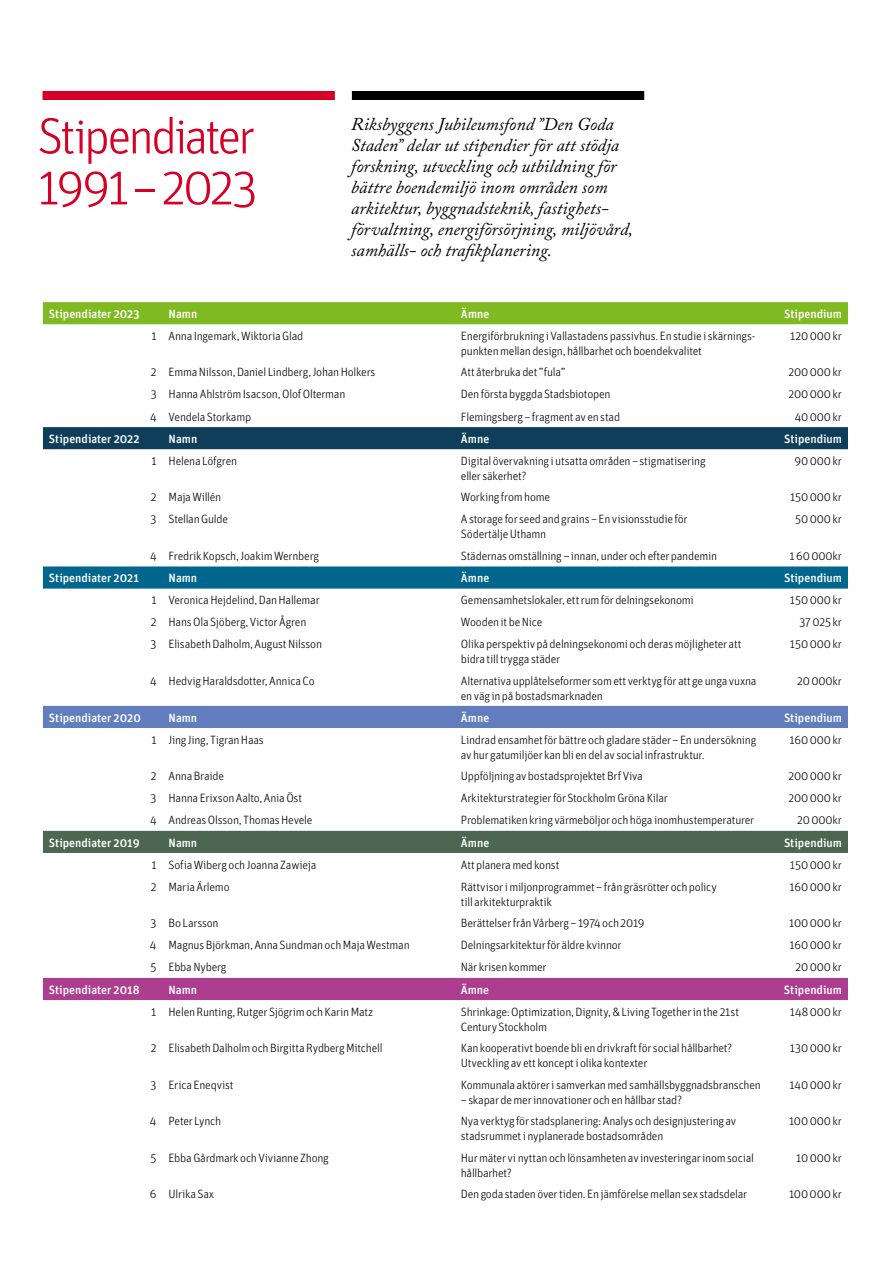
<style>
.page{position:relative;width:893px;height:1263px;background:#fff}
.page>*{position:absolute;margin:0;border:0;box-sizing:border-box;transform-origin:0 0}
.t1{font:300 51px/51px "Unit OTRB";letter-spacing:-.06em;color:#d60026}
.t2{font:italic 18px/21px "Adobe Caslon Pro";color:#000}
.t3{font:300 12px/15px "Unit OTRB";letter-spacing:-.02em;color:#000}
.t4{font:12px "Unit OTRB1 Medi";color:#fff}
</style>
<div class="page">
<div style="left:43px;top:91px;width:292px;height:9px;background:#d60026"></div>
<div style="left:352px;top:91px;width:292px;height:9px;background:#000"></div>
<div style="left:43px;top:302px;width:805px;height:22px;background:#7fba23"></div>
<div style="left:43px;top:427px;width:805px;height:22px;background:#0e3e59"></div>
<svg style="left:43px;top:566px;width:805px;height:23px;background:#096b91"></svg>
<div style="left:43px;top:706px;width:805px;height:22px;background:#617dbd"></div>
<div style="left:43px;top:831px;width:805px;height:22px;background:#4c6652"></div>
<div style="left:43px;top:978px;width:805px;height:22px;background:#ad3d8f"></div>
<h1 class="t1" style="left:38px;top:110px;width:222px">Stipendiater<br>1991 – 2023</h1>
<p class="t2" style="left:351px;top:113px;width:283px">Riksbyggens Jubileumsfond ”Den Goda Staden” delar ut stipendier för att stödja forskning, utveckling och utbildning för bättre boendemiljö inom områden som arkitektur, byggnadsteknik, fastighets&shy;förvaltning, energiförsörjning, miljövård, samhälls- och trafikplanering.</p>
<p class="t4" style="left:49px;top:306px;width:92px">Stipendiater 2023</p>
<p class="t4" style="left:169px;top:306px;width:30px">Namn</p>
<p class="t4" style="left:461px;top:306px;width:30px">Ämne</p>
<p class="t4" style="left:784px;top:306px;width:59px">Stipendium</p>
<p class="t3" style="left:151px;top:328px;width:153px">1 Anna Ingemark, Wiktoria Glad</p>
<p class="t3" style="left:461px;top:328px;width:296px">Energiförbrukning i Vallastadens passivhus. En studie i skärnings&shy;punkten mellan design, hållbarhet och boendekvalitet</p>
<p class="t3" style="left:790px;top:328px;width:53px">120 000 kr</p>
<p class="t3" style="left:151px;top:365px;width:226px">2 Emma Nilsson, Daniel Lindberg, Johan Holkers</p>
<p class="t3" style="left:461px;top:365px;width:106px">Att återbruka det ”fula”</p>
<p class="t3" style="left:788px;top:365px;width:55px">200 000 kr</p>
<p class="t3" style="left:151px;top:387px;width:196px">3 Hanna Ahlström Isacson, Olof Olterman</p>
<p class="t3" style="left:461px;top:387px;width:151px">Den första byggda Stadsbiotopen</p>
<p class="t3" style="left:788px;top:387px;width:55px">200 000 kr</p>
<p class="t3" style="left:150px;top:409px;width:103px">4 Vendela Storkamp</p>
<p class="t3" style="left:461px;top:409px;width:161px">Flemingsberg – fragment av en stad</p>
<p class="t3" style="left:795px;top:409px;width:49px">40 000 kr</p>
<p class="t4" style="left:49px;top:431px;width:92px">Stipendiater 2022</p>
<p class="t4" style="left:169px;top:431px;width:30px">Namn</p>
<p class="t4" style="left:461px;top:431px;width:30px">Ämne</p>
<p class="t4" style="left:784px;top:431px;width:59px">Stipendium</p>
<p class="t3" style="left:151px;top:453px;width:87px">1 Helena Löfgren</p>
<p class="t3" style="left:461px;top:453px;width:246px">Digital övervakning i utsatta områden – stigmatisering eller säkerhet?</p>
<p class="t3" style="left:795px;top:453px;width:49px">90 000 kr</p>
<p class="t3" style="left:151px;top:490px;width:72px">2 Maja Willén</p>
<p class="t3" style="left:461px;top:490px;width:91px">Working from home</p>
<p class="t3" style="left:790px;top:490px;width:53px">150 000 kr</p>
<p class="t3" style="left:151px;top:512px;width:79px">3 Stellan Gulde</p>
<p class="t3" style="left:461px;top:512px;width:228px">A storage for seed and grains – En visionsstudie för<br>Södertälje Uthamn</p>
<p class="t3" style="left:795px;top:512px;width:48px">50 000 kr</p>
<p class="t3" style="left:150px;top:548px;width:171px">4 Fredrik Kopsch, Joakim Wernberg</p>
<p class="t3" style="left:461px;top:548px;width:258px">Städernas omställning – innan, under och efter pandemin</p>
<p class="t3" style="left:789px;top:548px;width:54px">1 60 000kr</p>
<p class="t4" style="left:49px;top:570px;width:92px">Stipendiater 2021</p>
<p class="t4" style="left:169px;top:570px;width:30px">Namn</p>
<p class="t4" style="left:461px;top:570px;width:30px">Ämne</p>
<p class="t4" style="left:784px;top:570px;width:59px">Stipendium</p>
<p class="t3" style="left:151px;top:592px;width:170px">1 Veronica Hejdelind, Dan Hallemar</p>
<p class="t3" style="left:461px;top:592px;width:234px">Gemensamhetslokaler, ett rum för delningsekonomi</p>
<p class="t3" style="left:790px;top:592px;width:53px">150 000 kr</p>
<p class="t3" style="left:151px;top:615px;width:157px">2 Hans Ola Sjöberg, Victor Ågren</p>
<p class="t3" style="left:461px;top:615px;width:83px">Wooden it be Nice</p>
<p class="t3" style="left:799px;top:615px;width:44px">37 025 kr</p>
<p class="t3" style="left:151px;top:637px;width:173px">3 Elisabeth Dalholm, August Nilsson</p>
<p class="t3" style="left:461px;top:637px;width:282px">Olika perspektiv på delningsekonomi och deras möjligheter att bidra till trygga städer</p>
<p class="t3" style="left:790px;top:637px;width:53px">150 000 kr</p>
<p class="t3" style="left:150px;top:673px;width:166px">4 Hedvig Haraldsdotter, Annica Co</p>
<p class="t3" style="left:461px;top:673px;width:297px">Alternativa upplåtelseformer som ett verktyg för att ge unga vuxna en väg in på bostadsmarknaden</p>
<p class="t3" style="left:797px;top:673px;width:46px">20 000kr</p>
<p class="t4" style="left:49px;top:710px;width:94px">Stipendiater 2020</p>
<p class="t4" style="left:169px;top:710px;width:30px">Namn</p>
<p class="t4" style="left:461px;top:710px;width:30px">Ämne</p>
<p class="t4" style="left:784px;top:710px;width:59px">Stipendium</p>
<p class="t3" style="left:151px;top:732px;width:114px">1 Jing Jing, Tigran Haas</p>
<p class="t3" style="left:461px;top:732px;width:297px">Lindrad ensamhet för bättre och gladare städer – En undersökning av hur gatumiljöer kan bli en del av social infrastruktur.</p>
<p class="t3" style="left:790px;top:732px;width:54px">160 000 kr</p>
<p class="t3" style="left:151px;top:768px;width:75px">2 Anna Braide</p>
<p class="t3" style="left:461px;top:768px;width:184px">Uppföljning av bostadsprojektet Brf Viva</p>
<p class="t3" style="left:788px;top:768px;width:55px">200 000 kr</p>
<p class="t3" style="left:151px;top:790px;width:153px">3 Hanna Erixson Aalto, Ania Öst</p>
<p class="t3" style="left:461px;top:790px;width:208px">Arkitekturstrategier för Stockholm Gröna Kilar</p>
<p class="t3" style="left:788px;top:790px;width:55px">200 000 kr</p>
<p class="t3" style="left:150px;top:813px;width:164px">4 Andreas Olsson, Thomas Hevele</p>
<p class="t3" style="left:461px;top:813px;width:295px">Problematiken kring värmeböljor och höga inomhustemperaturer</p>
<p class="t3" style="left:797px;top:813px;width:46px">20 000kr</p>
<p class="t4" style="left:49px;top:835px;width:92px">Stipendiater 2019</p>
<p class="t4" style="left:169px;top:835px;width:30px">Namn</p>
<p class="t4" style="left:461px;top:835px;width:30px">Ämne</p>
<p class="t4" style="left:784px;top:835px;width:59px">Stipendium</p>
<p class="t3" style="left:151px;top:857px;width:167px">1 Sofia Wiberg och Joanna Zawieja</p>
<p class="t3" style="left:461px;top:857px;width:100px">Att planera med konst</p>
<p class="t3" style="left:790px;top:857px;width:53px">150 000 kr</p>
<p class="t3" style="left:151px;top:879px;width:80px">2 Maria Ärlemo</p>
<p class="t3" style="left:461px;top:879px;width:257px">Rättvisor i miljonprogrammet – från gräsrötter och policy till arkitekturpraktik</p>
<p class="t3" style="left:790px;top:879px;width:54px">160 000 kr</p>
<p class="t3" style="left:151px;top:915px;width:70px">3 Bo Larsson</p>
<p class="t3" style="left:461px;top:915px;width:185px">Berättelser från Vårberg – 1974 och 2019</p>
<p class="t3" style="left:789px;top:915px;width:54px">100 000 kr</p>
<p class="t3" style="left:150px;top:938px;width:261px">4 Magnus Björkman, Anna Sundman och Maja Westman</p>
<p class="t3" style="left:461px;top:938px;width:162px">Delningsarkitektur för äldre kvinnor</p>
<p class="t3" style="left:790px;top:938px;width:54px">160 000 kr</p>
<p class="t3" style="left:151px;top:960px;width:78px">5 Ebba Nyberg</p>
<p class="t3" style="left:461px;top:960px;width:87px">När krisen kommer</p>
<p class="t3" style="left:795px;top:960px;width:48px">20 000 kr</p>
<p class="t4" style="left:49px;top:982px;width:93px">Stipendiater 2018</p>
<p class="t4" style="left:169px;top:982px;width:30px">Namn</p>
<p class="t4" style="left:461px;top:982px;width:30px">Ämne</p>
<p class="t4" style="left:784px;top:982px;width:59px">Stipendium</p>
<p class="t3" style="left:151px;top:1004px;width:223px">1 Helen Runting, Rutger Sjögrim och Karin Matz</p>
<p class="t3" style="left:461px;top:1004px;width:280px">Shrinkage: Optimization, Dignity, &amp; Living Together in the 21st<br>Century Stockholm</p>
<p class="t3" style="left:790px;top:1004px;width:53px">148 000 kr</p>
<p class="t3" style="left:151px;top:1040px;width:233px">2 Elisabeth Dalholm och Birgitta Rydberg Mitchell</p>
<p class="t3" style="left:461px;top:1040px;width:273px">Kan kooperativt boende bli en drivkraft för social hållbarhet?<br>Utveckling av ett koncept i olika kontexter</p>
<p class="t3" style="left:790px;top:1040px;width:53px">130 000 kr</p>
<p class="t3" style="left:151px;top:1077px;width:85px">3 Erica Eneqvist</p>
<p class="t3" style="left:461px;top:1077px;width:302px">Kommunala aktörer i samverkan med samhällsbyggnadsbranschen</p>
<p class="t3" style="left:461px;top:1092px;width:223px">– skapar de mer innovationer och en hållbar stad?</p>
<p class="t3" style="left:789px;top:1077px;width:54px">140 000 kr</p>
<p class="t3" style="left:150px;top:1113px;width:73px">4 Peter Lynch</p>
<p class="t3" style="left:461px;top:1113px;width:277px">Nya verktyg för stadsplanering: Analys och designjustering av stadsrummet i nyplanerade bostadsområden</p>
<p class="t3" style="left:789px;top:1113px;width:54px">100 000 kr</p>
<p class="t3" style="left:151px;top:1150px;width:180px">5 Ebba Gårdmark och Vivianne Zhong</p>
<p class="t3" style="left:461px;top:1150px;width:295px">Hur mäter vi nyttan och lönsamheten av investeringar inom social hållbarhet?</p>
<p class="t3" style="left:796px;top:1150px;width:47px">10 000 kr</p>
<p class="t3" style="left:150px;top:1186px;width:66px">6 Ulrika Sax</p>
<p class="t3" style="left:461px;top:1186px;width:288px">Den goda staden över tiden. En jämförelse mellan sex stadsdelar</p>
<p class="t3" style="left:789px;top:1186px;width:54px">100 000 kr</p>
</div>
